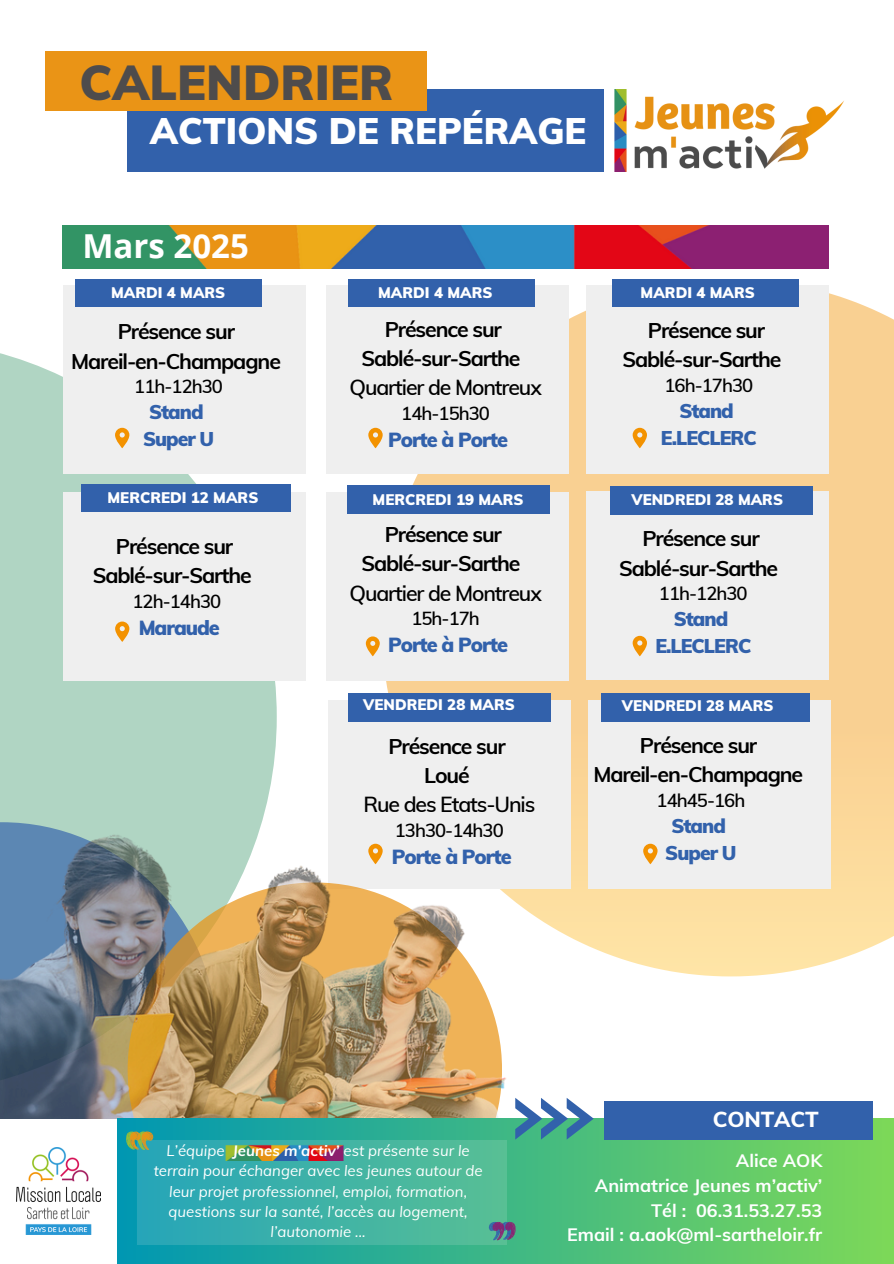
<style>
.page{position:relative;width:894px;height:1264px;background:#fff}
.page>*{position:absolute;margin:0;border:0;box-sizing:border-box;transform-origin:0 0}
.t1{font:900 48px "Muli";color:#4e4c4c}
.t2{font:900 36.15px "Muli";color:#fff}
.t3{font:700 33px "Open Sans";color:#fff}
.t4{font:800 21.6px "Muli";letter-spacing:-.01em;color:#fff}
.t5{font:700 21.3px/29.2px "Muli";letter-spacing:-.05em;color:#000;text-align:center}
.t6{font:600 21.3px/29.2px "Muli";letter-spacing:-.05em;color:#000;text-align:center}
.t7{font:900 19.95px "Muli";letter-spacing:-.05em;color:#3261ab}
.t8{font:900 19.5px/27px "Muli";letter-spacing:-.05em;color:#3261ab;text-align:center}
.t9{font:600 18.45px "Muli";letter-spacing:-.05em;color:#000}
.t10{font:700 18px/24.8px "Muli";color:#fff;text-align:right}
.t11{font:italic 15px/20.2px "Muli";color:#fff;text-align:center}
.t12{font:900 15px "Muli";color:#fff}
.s1{font-weight:600}
.s2{font-weight:700}
</style>
<div class="page">
<div style="left:0;top:339px;width:277px;height:754px;background:#b0d5c3"></div>
<svg style="left:382px;top:279px;width:511px;height:697px;background:#fad9a2"></svg>
<div style="left:328px;top:699px;width:242px;height:189px;background:#efefef"></div>
<img style="left:0;top:815px;width:559px;height:303px">
<div style="left:117px;top:1118px;width:776px;height:145px;background:linear-gradient(to right,#0097b2,#7dd858)"></div>
<img style="left:614px;top:89px;width:230px;height:82px">
<div style="left:128px;top:89px;width:476px;height:83px;background:#3261ab"></div>
<div style="left:46px;top:52px;width:380px;height:59px;background:#ea9416"></div>
<img style="left:63px;top:226px;width:765px;height:43px">
<svg style="left:515px;top:1097px;width:78px;height:42px"></svg>
<div style="left:63px;top:285px;width:242px;height:189px;background:#efefef"></div>
<div style="left:75px;top:279px;width:186px;height:27px;background:#3261ab"></div>
<div style="left:326px;top:285px;width:242px;height:188px;background:#efefef"></div>
<div style="left:586px;top:285px;width:242px;height:188px;background:#efefef"></div>
<div style="left:63px;top:492px;width:242px;height:188px;background:#efefef"></div>
<div style="left:326px;top:492px;width:242px;height:188px;background:#efefef"></div>
<div style="left:586px;top:491px;width:242px;height:188px;background:#efefef"></div>
<div style="left:604px;top:1101px;width:267px;height:38px;background:#3261ab"></div>
<img style="left:16px;top:1147px;width:84px;height:86px">
<div style="left:138px;top:1140px;width:368px;height:105px;background:linear-gradient(to right,#26a4b8,#58bf94)"></div>
<img style="left:161px;top:1141px;width:249px;height:19px">
<svg style="left:487px;top:1221px;width:29px;height:19px"></svg>
<svg style="left:125px;top:1131px;width:29px;height:19px"></svg>
<svg style="left:632px;top:428px;width:14px;height:20px"></svg>
<svg style="left:366px;top:636px;width:13px;height:20px"></svg>
<svg style="left:632px;top:636px;width:14px;height:20px"></svg>
<svg style="left:115px;top:428px;width:14px;height:20px"></svg>
<div style="left:346px;top:485px;width:203px;height:29px;background:#3261ab"></div>
<div style="left:81px;top:484px;width:209px;height:28px;background:#3261ab"></div>
<svg style="left:368px;top:428px;width:14px;height:20px"></svg>
<div style="left:587px;top:699px;width:242px;height:189px;background:#efefef"></div>
<div style="left:348px;top:693px;width:202px;height:28px;background:#3261ab"></div>
<div style="left:601px;top:693px;width:207px;height:28px;background:#3261ab"></div>
<div style="left:610px;top:486px;width:202px;height:29px;background:#3261ab"></div>
<svg style="left:368px;top:843px;width:14px;height:21px"></svg>
<svg style="left:643px;top:843px;width:14px;height:21px"></svg>
<div style="left:348px;top:280px;width:186px;height:27px;background:#3261ab"></div>
<div style="left:612px;top:279px;width:187px;height:27px;background:#3261ab"></div>
<svg style="left:115px;top:621px;width:14px;height:20px"></svg>
<h3 class="t1" style="left:80px;top:51px;width:315px">CALENDRIER</h3>
<p class="t2" style="left:150px;top:108px;width:437px">ACTIONS DE REPÉRAGE</p>
<p class="t3" style="left:82px;top:222px;width:168px">Mars 2025</p>
<p class="t12" style="left:111px;top:283px;width:116px">MARDI 4 MARS</p>
<p class="t5" style="left:71px;top:316px;width:211px">Présence sur<br>Mareil-en-Champagne</p>
<p class="t9" style="left:134px;top:375px;width:90px">11h-12h30</p>
<p class="t8" style="left:143px;top:398px;width:73px">Stand<br>Super U</p>
<p class="t12" style="left:378px;top:283px;width:116px">MARDI 4 MARS</p>
<p class="t12" style="left:640px;top:283px;width:116px">MARDI 4 MARS</p>
<h5 class="t5" style="left:349px;top:314px;width:194px">Présence sur<br>Sablé-sur-Sarthe<br><span class="s1">Quartier de Montreux</span></h5>
<h5 class="t9" style="left:401px;top:401px;width:90px">14h-15h30</h5>
<h5 class="t7" style="left:388px;top:427px;width:121px">Porte à Porte</h5>
<h1 class="t5" style="left:622px;top:315px;width:161px">Présence sur<br>Sablé-sur-Sarthe</h1>
<h1 class="t9" style="left:664px;top:373px;width:90px">16h-17h30</h1>
<h1 class="t8" style="left:660px;top:397px;width:97px">Stand<br>E.LECLERC</h1>
<p class="t12" style="left:107px;top:487px;width:152px">MERCREDI 12 MARS</p>
<h5 class="t12" style="left:372px;top:490px;width:152px">MERCREDI 19 MARS</h5>
<p class="t5" style="left:93px;top:531px;width:161px">Présence sur<br>Sablé-sur-Sarthe</p>
<p class="t9" style="left:132px;top:589px;width:90px">12h-14h30</p>
<p class="t7" style="left:139px;top:614px;width:83px">Maraude</p>
<p class="t5" style="left:349px;top:519px;width:194px">Présence sur<br>Sablé-sur-Sarthe<br><span class="s1">Quartier de Montreux</span></p>
<p class="t9" style="left:411px;top:606px;width:70px">15h-17h</p>
<p class="t7" style="left:388px;top:632px;width:121px">Porte à Porte</p>
<h5 class="t12" style="left:631px;top:490px;width:153px">VENDREDI 28 MARS</h5>
<p class="t5" style="left:619px;top:523px;width:161px">Présence sur<br>Sablé-sur-Sarthe</p>
<p class="t9" style="left:658px;top:582px;width:90px">11h-12h30</p>
<p class="t8" style="left:673px;top:605px;width:56px">Stand</p>
<p class="t8" style="left:655px;top:632px;width:97px">E.LECLERC</p>
<p class="t12" style="left:363px;top:694px;width:153px">VENDREDI 28 MARS</p>
<p class="t12" style="left:621px;top:695px;width:153px">VENDREDI 28 MARS</p>
<p class="t6" style="left:363px;top:731px;width:173px"><span class="s2">Présence sur<br>Loué<br></span>Rue des Etats-Unis</p>
<p class="t9" style="left:394px;top:818px;width:110px">13h30-14h30</p>
<p class="t7" style="left:391px;top:844px;width:121px">Porte à Porte</p>
<h5 class="t5" style="left:593px;top:730px;width:211px">Présence sur<br>Mareil-en-Champagne</h5>
<h5 class="t9" style="left:656px;top:788px;width:90px">14h45-16h</h5>
<h5 class="t8" style="left:665px;top:811px;width:73px">Stand<br>Super U</h5>
<p class="t11" style="left:154px;top:1140px;width:330px">L’équipe <span class="s2">Jeunes m’activ’</span> est présente sur le terrain pour échanger avec les jeunes autour de leur projet professionnel, emploi, formation, questions sur la santé, l’accès au logement, l’autonomie ...</p>
<h5 class="t4" style="left:712px;top:1105px;width:107px">CONTACT</h5>
<h2 class="t10" style="left:567px;top:1147px;width:256px">Alice AOK<br>Animatrice Jeunes m’activ’<br>Tél : 06.31.53.27.53<br>Email : a.aok@ml-sartheloir.fr</h2>
</div>
